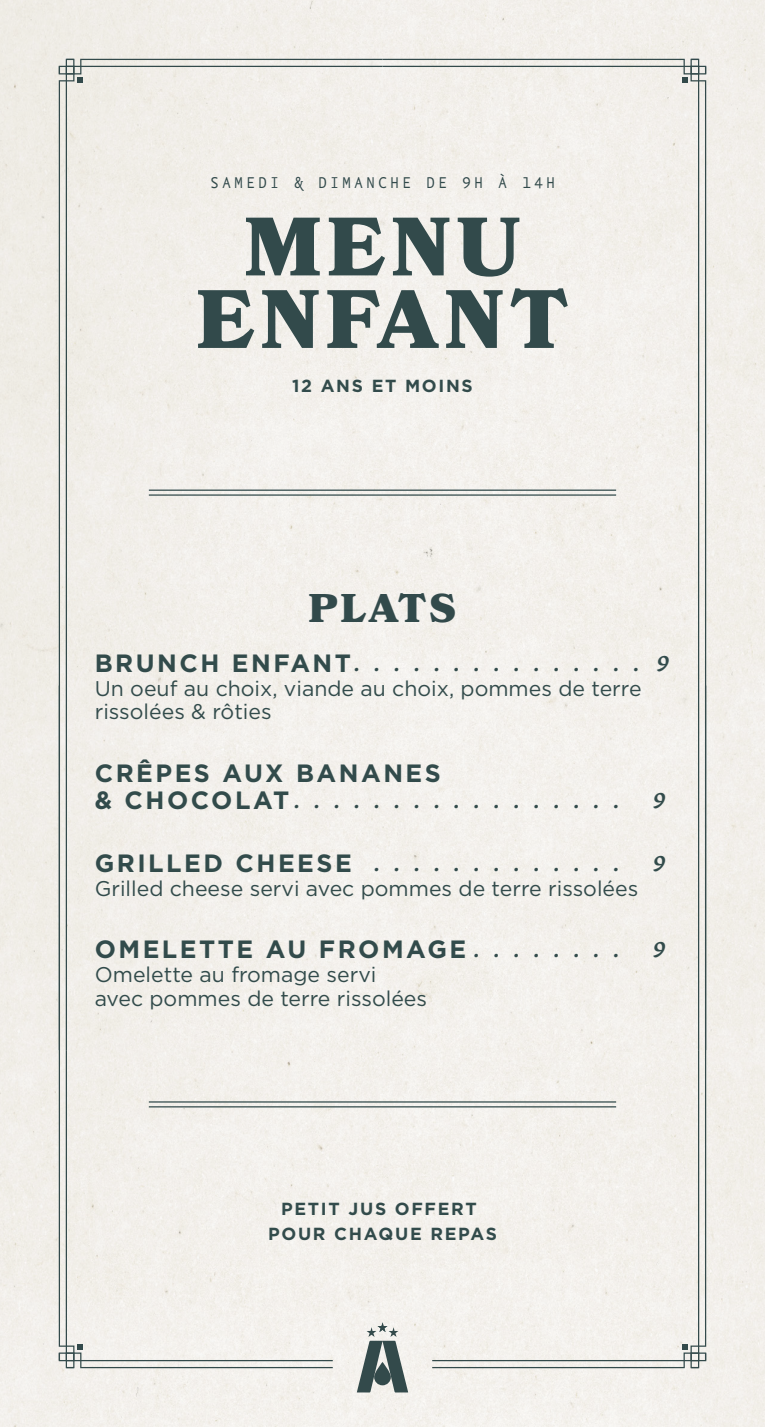
<style>
.page{position:relative;width:765px;height:1427px;background:#fff}
.page>*{position:absolute;margin:0;border:0;box-sizing:border-box;transform-origin:0 0}
.t1{font:900 82.5px/72.5px "Bookmania";letter-spacing:.08em;color:#324a4b;text-align:center}
.t2{font:900 40px "Bookmania";letter-spacing:.07em;color:#324a4b}
.t3{font:700 25px "Gotham";letter-spacing:.1em;color:#324b4b}
.t4{font:italic 600 22.5px "Eskorte Latin";color:#324b4b}
.t5{font:21.25px/23.8px "Gotham";color:#324b4b}
.t6{font:700 17.5px/25px "Gotham";letter-spacing:.095em;color:#324b4b;text-align:center}
.t7{font:15px "Nexus Typewriter Pro";letter-spacing:.2em;color:#324a4b}
.s1{font-family:"Gotham";font-weight:700;font-style:normal;font-size:25px}
.s2{font-family:"Eskorte Latin";font-weight:600;font-style:italic;font-size:22.5px}
</style>
<div class="page">
<div style="left:58px;top:58px;width:649px;height:1334px;background:#f2f0eb"></div>
<hr style="left:149px;top:1101px;width:467px;height:1px;background:#324a4b">
<hr style="left:149px;top:1106px;width:467px;height:1px;background:#324a4b">
<hr style="left:149px;top:489px;width:467px;height:2px;background:#324a4b">
<hr style="left:149px;top:494px;width:467px;height:2px;background:#324a4b">
<p class="t7" style="left:210px;top:170px;width:347px">SAMEDI &amp; DIMANCHE DE 9H À 14H</p>
<h1 class="t1" style="left:197px;top:211px;width:373px">MENU<br>ENFANT</h1>
<p class="t6" style="left:292px;top:373px;width:182px">12 ANS ET MOINS</p>
<h2 class="t2" style="left:309px;top:585px;width:149px">PLATS</h2>
<p class="t4" style="left:95px;top:646px;width:576px"><span class="s1">BRUNCH ENFANT</span>. . . . . . . . . . . . . . . 9</p>
<p class="t5" style="left:95px;top:676px;width:548px">Un oeuf au choix, viande au choix, pommes de terre rissolées &amp; rôties</p>
<p class="t3" style="left:95px;top:756px;width:348px">CRÊPES AUX BANANES</p>
<p class="t4" style="left:95px;top:783px;width:528px"><span class="s1">&amp; CHOCOLAT</span> . . . . . . . . . . . . . . . . .</p>
<p class="t4" style="left:653px;top:783px;width:15px">9</p>
<p class="t3" style="left:95px;top:846px;width:528px">GRILLED CHEESE <span class="s2">. . . . . . . . . . . . .</span></p>
<p class="t4" style="left:653px;top:846px;width:15px">9</p>
<p class="t5" style="left:95px;top:876px;width:545px">Grilled cheese servi avec pommes de terre rissolées</p>
<p class="t3" style="left:95px;top:933px;width:528px">OMELETTE AU FROMAGE <span class="s2">. . . . . . . .</span></p>
<p class="t4" style="left:653px;top:932px;width:15px">9</p>
<p class="t5" style="left:95px;top:962px;width:334px">Omelette au fromage servi avec pommes de terre rissolées</p>
<p class="t6" style="left:268px;top:1196px;width:230px">PETIT JUS OFFERT<br>POUR CHAQUE REPAS</p>
</div>
